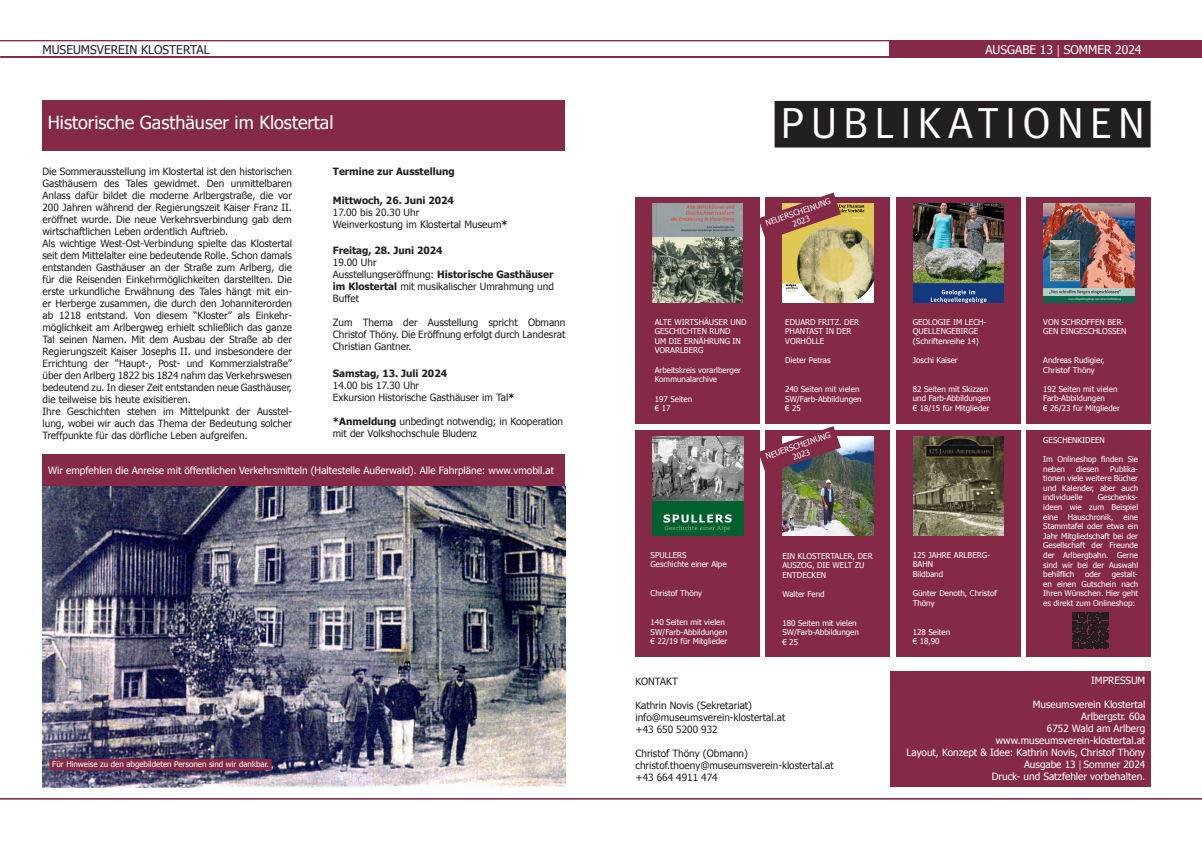
<style>
.page{position:relative;width:1202px;height:854px;background:#fff}
.page>*{position:absolute;margin:0;border:0;box-sizing:border-box;transform-origin:0 0}
.t1{font:43.5px "Meta";letter-spacing:.13em;color:#fff}
.t2{font:18px "Tahoma";color:#fff}
.t3{font:12px "Tahoma";color:#231f20}
.t4{font:12px "Tahoma";color:#fff}
.t5{font:10px/12px "Tahoma";color:#231f20;text-align:justify}
.t6{font:10px "Tahoma";color:#fff}
.t7{font:700 10px "Tahoma";color:#231f20}
.Headline{font:8px/9.6px "Tahoma";color:#fff}
.s1{font-family:"Minion Pro"}
.s2{font-weight:700}
</style>
<div class="page">
<svg style="left:0;top:40px;width:890px;height:1px"></svg>
<svg style="left:0;top:56px;width:1202px;height:2px;background:#862e4a"></svg>
<svg style="left:0;top:798px;width:1202px;height:1px"></svg>
<div style="left:775px;top:102px;width:375px;height:45px;background:#231f20"></div>
<div style="left:775px;top:101px;width:376px;height:46px;border:1px solid #231f20"></div>
<div style="left:890px;top:40px;width:312px;height:17px;background:#842a46"></div>
<div style="left:43px;top:454px;width:522px;height:50px;background:#842a46"></div>
<div style="left:1026px;top:429px;width:125px;height:227px;background:#842a46"></div>
<div style="left:765px;top:429px;width:125px;height:227px;background:#842a46"></div>
<div style="left:1026px;top:197px;width:125px;height:226px;background:#842a46"></div>
<div style="left:896px;top:197px;width:124px;height:226px;background:#842a46"></div>
<img style="left:1044px;top:203px;width:90px;height:99px">
<img style="left:913px;top:203px;width:91px;height:99px">
<img style="left:783px;top:436px;width:90px;height:99px">
<svg style="left:760px;top:426px;width:81px;height:47px"></svg>
<div style="left:890px;top:671px;width:261px;height:115px;background:#842a46"></div>
<div style="left:896px;top:429px;width:124px;height:227px;background:#842a46"></div>
<img style="left:913px;top:436px;width:91px;height:99px">
<svg style="left:1072px;top:612px;width:37px;height:36px"></svg>
<img style="left:43px;top:486px;width:522px;height:300px">
<div style="left:43px;top:100px;width:522px;height:51px;background:#842a46"></div>
<div style="left:49px;top:758px;width:223px;height:12px;background:#842a46"></div>
<div style="left:765px;top:197px;width:125px;height:226px;background:#842a46"></div>
<img style="left:782px;top:203px;width:91px;height:99px">
<div style="left:635px;top:197px;width:125px;height:226px;background:#842a46"></div>
<img style="left:652px;top:203px;width:91px;height:99px">
<div style="left:635px;top:429px;width:125px;height:227px;background:#842a46"></div>
<img style="left:652px;top:436px;width:91px;height:99px">
<svg style="left:760px;top:192px;width:81px;height:48px"></svg>
<p class="t3" style="left:43px;top:41px;width:169px">MUSEUMSVEREIN KLOSTERTAL</p>
<p class="t4" style="left:985px;top:41px;width:158px">AUSGABE 13 <span class="s1">|</span> SOMMER 2024</p>
<p class="t2" style="left:48px;top:111px;width:287px">Historische Gasthäuser im Klostertal</p>
<p class="t5" style="left:43px;top:165px;width:251px">Die Sommerausstellung im Klostertal ist den historischen Gasthäusern des Tales gewidmet. Den unmittelbaren Anlass dafür bildet die moderne Arlbergstraße, die vor 200 Jahren während der Regierungszeit Kaiser Franz II. eröffnet wurde. Die neue Verkehrsverbindung gab dem wirtschaftlichen Leben ordentlich Auftrieb.</p>
<p class="t5" style="left:43px;top:237px;width:251px">Als wichtige West-Ost-Verbindung spielte das Klostertal seit dem Mittelalter eine bedeutende Rolle. Schon damals entstanden Gasthäuser an der Straße zum Arlberg, die für die Reisenden Einkehrmöglichkeiten darstellten. Die erste urkundliche Erwähnung des Tales hängt mit ein&shy;er Herberge zusammen, die durch den Johanniterorden ab 1218 entstand. Von diesem “Kloster” als Einkehr&shy;möglichkeit am Arlbergweg erhielt schließlich das ganze Tal seinen Namen. Mit dem Ausbau der Straße ab der Regierungszeit Kaiser Josephs II. und insbesondere der Errichtung der “Haupt-, Post- und Kommerzialstraße” über den Arlberg 1822 bis 1824 nahm das Verkehrswesen bedeutend zu. In dieser Zeit entstanden neue Gasthäuser, die teilweise bis heute exisitieren.</p>
<p class="t5" style="left:43px;top:405px;width:251px">Ihre Geschichten stehen im Mittelpunkt der Ausstel&shy;lung, wobei wir auch das Thema der Bedeutung solcher Treffpunkte für das dörfliche Leben aufgreifen.</p>
<p class="t7" style="left:333px;top:164px;width:123px">Termine zur Ausstellung</p>
<p class="t7" style="left:333px;top:193px;width:123px">Mittwoch, 26. Juni 2024</p>
<p class="t5" style="left:333px;top:206px;width:88px">17.00 bis 20.30 Uhr</p>
<p class="t5" style="left:333px;top:218px;width:176px">Weinverkostung im Klostertal Museum<span class="s2">*</span></p>
<p class="t7" style="left:333px;top:243px;width:111px">Freitag, 28. Juni 2024</p>
<p class="t5" style="left:333px;top:256px;width:45px">19.00 Uhr</p>
<p class="t5" style="left:333px;top:268px;width:222px">Ausstellungseröffnung: <span class="s2">Historische Gasthäuser im Klostertal</span> mit musikalischer Umrahmung und Buffet</p>
<p class="t5" style="left:333px;top:316px;width:234px">Zum Thema der Ausstellung spricht Obmann Christof Thöny. Die Eröffnung erfolgt durch Landesrat Christian Gantner.</p>
<p class="t7" style="left:333px;top:366px;width:116px">Samstag, 13. Juli 2024</p>
<p class="t5" style="left:333px;top:378px;width:88px">14.00 bis 17.30 Uhr</p>
<p class="t5" style="left:333px;top:390px;width:183px">Exkursion Historische Gasthäuser im Tal<span class="s2">*</span></p>
<p class="t5" style="left:333px;top:414px;width:232px"><span class="s2">*Anmeldung</span> unbedingt notwendig; in Kooperation mit der Volkshochschule Bludenz</p>
<p class="t6" style="left:48px;top:463px;width:507px">Wir empfehlen die Anreise mit öffentlichen Verkehrsmitteln (Haltestelle Außerwald). Alle Fahrpläne: www.vmobil.at</p>
<p class="Headline" style="left:52px;top:759px;width:218px">Für Hinweise zu den abgebildeten Personen sind wir dankbar.</p>
<p class="t1" style="left:780px;top:98px;width:366px">PUBLIKATIONEN</p>
<p class="Headline" style="left:764px;top:218px;width:69px;rotate:-19deg">NEUERSCHEINUNG</p>
<p class="Headline" style="left:791px;top:219px;width:19px;rotate:-19deg">2023</p>
<p class="Headline" style="left:655px;top:316px;width:93px">ALTE WIRTSHÄUSER UND<br>GESCHICHTEN RUND<br>UM DIE ERNÄHRUNG IN<br>VORARLBERG</p>
<p class="Headline" style="left:655px;top:364px;width:88px">Arbeitskreis vorarlberger<br>Kommunalarchive</p>
<p class="Headline" style="left:655px;top:393px;width:39px">197 Seiten</p>
<p class="Headline" style="left:655px;top:403px;width:17px">€ 17</p>
<p class="Headline" style="left:785px;top:316px;width:75px">EDUARD FRITZ. DER<br>PHANTAST IN DER<br>VORHÖLLE</p>
<p class="Headline" style="left:785px;top:355px;width:47px">Dieter Petras</p>
<p class="Headline" style="left:785px;top:383px;width:76px">240 Seiten mit vielen</p>
<p class="Headline" style="left:785px;top:393px;width:78px">SW/Farb-Abbildungen</p>
<p class="Headline" style="left:785px;top:403px;width:17px">€ 25</p>
<p class="Headline" style="left:764px;top:451px;width:69px;rotate:-19deg">NEUERSCHEINUNG</p>
<p class="Headline" style="left:791px;top:452px;width:19px;rotate:-19deg">2023</p>
<p class="Headline" style="left:651px;top:549px;width:37px">SPULLERS</p>
<p class="Headline" style="left:651px;top:559px;width:77px">Geschichte einer Alpe</p>
<p class="Headline" style="left:651px;top:588px;width:53px">Christof Thöny</p>
<p class="Headline" style="left:651px;top:616px;width:76px">140 Seiten mit vielen</p>
<p class="Headline" style="left:651px;top:626px;width:78px">SW/Farb-Abbildungen</p>
<p class="Headline" style="left:651px;top:636px;width:78px">€ 22/19 für Mitglieder</p>
<p class="Headline" style="left:782px;top:550px;width:92px">EIN KLOSTERTALER, DER<br>AUSZOG, DIE WELT ZU<br>ENTDECKEN</p>
<p class="Headline" style="left:782px;top:588px;width:44px">Walter Fend</p>
<p class="Headline" style="left:782px;top:617px;width:76px">180 Seiten mit vielen</p>
<p class="Headline" style="left:782px;top:627px;width:78px">SW/Farb-Abbildungen</p>
<p class="Headline" style="left:782px;top:636px;width:17px">€ 25</p>
<p class="t5" style="left:635px;top:674px;width:44px">KONTAKT</p>
<p class="t5" style="left:635px;top:698px;width:118px">Kathrin Novis (Sekretariat)</p>
<p class="t5" style="left:635px;top:710px;width:151px">info@museumsverein-klostertal.at</p>
<p class="t5" style="left:635px;top:722px;width:84px">+43 650 5200 932</p>
<p class="t5" style="left:635px;top:746px;width:114px">Christof Thöny (Obmann)</p>
<p class="t5" style="left:635px;top:758px;width:200px">christof.thoeny@museumsverein-klostertal.at</p>
<p class="t5" style="left:635px;top:770px;width:84px">+43 664 4911 474</p>
<p class="Headline" style="left:913px;top:316px;width:75px">GEOLOGIE IM LECH-<br>QUELLENGEBIRGE</p>
<p class="Headline" style="left:913px;top:335px;width:68px">(Schriftenreihe 14)</p>
<p class="Headline" style="left:913px;top:355px;width:46px">Joschi Kaiser</p>
<p class="Headline" style="left:913px;top:383px;width:79px">82 Seiten mit Skizzen und Farb-Abbildungen</p>
<p class="Headline" style="left:913px;top:403px;width:78px">€ 18/15 für Mitglieder</p>
<p class="Headline" style="left:913px;top:549px;width:79px">125 JAHRE ARLBERG-<br>BAHN</p>
<p class="Headline" style="left:913px;top:568px;width:32px">Bildband</p>
<p class="Headline" style="left:913px;top:588px;width:86px">Günter Denoth, Christof<br>Thöny</p>
<p class="Headline" style="left:913px;top:626px;width:39px">128 Seiten</p>
<p class="Headline" style="left:913px;top:636px;width:28px">€ 18,90</p>
<p class="Headline" style="left:1043px;top:316px;width:85px">VON SCHROFFEN BER-<br>GEN EINGESCHLOSSEN</p>
<p class="Headline" style="left:1043px;top:355px;width:63px">Andreas Rudigier,</p>
<p class="Headline" style="left:1043px;top:364px;width:53px">Christof Thöny</p>
<p class="Headline" style="left:1043px;top:383px;width:76px">192 Seiten mit vielen<br>Farb-Abbildungen</p>
<p class="Headline" style="left:1043px;top:403px;width:78px">€ 26/23 für Mitglieder</p>
<p class="Headline" style="left:1043px;top:434px;width:63px">GESCHENKIDEEN</p>
<p class="Headline" style="left:1043px;top:453px;width:96px">Im Onlineshop finden Sie neben</p>
<p class="Headline" style="left:1043px;top:463px;width:96px;text-align:justify;text-indent:67px">Publika&shy;tionen viele weitere Bücher und Kalender, aber auch individuelle</p>
<p class="Headline" style="left:1076px;top:463px;width:24px">diesen</p>
<p class="Headline" style="left:1043px;top:492px;width:96px;text-align:justify;text-indent:55px">Geschenks&shy;ideen wie zum Beispiel eine Hauschronik, eine Stammtafel oder etwa ein Jahr Mitgliedschaft bei der Gesellschaft der Freunde der Arlbergbahn. Gerne sind wir bei der Auswahl behilflich</p>
<p class="Headline" style="left:1043px;top:569px;width:96px;text-align:justify;text-indent:69px">gestalt&shy;en einen Gutschein nach Ihren Wünschen. Hier geht es direkt zum Onlineshop:</p>
<p class="Headline" style="left:1085px;top:569px;width:17px">oder</p>
<p class="t6" style="left:1091px;top:673px;width:56px">IMPRESSUM</p>
<p class="t6" style="left:1033px;top:697px;width:114px">Museumsverein Klostertal</p>
<p class="t6" style="left:1081px;top:709px;width:66px">Arlbergstr. 60a</p>
<p class="t6" style="left:1047px;top:721px;width:100px">6752 Wald am Arlberg</p>
<p class="t6" style="left:996px;top:733px;width:151px">www.museumsverein-klostertal.at</p>
<p class="t6" style="left:906px;top:745px;width:240px">Layout, Konzept &amp; Idee: Kathrin Novis, Christof Thöny</p>
<p class="t6" style="left:1024px;top:757px;width:123px">Ausgabe 13 <span class="s1">|</span> Sommer 2024</p>
<p class="t6" style="left:992px;top:769px;width:155px">Druck- und Satzfehler vorbehalten.</p>
</div>
